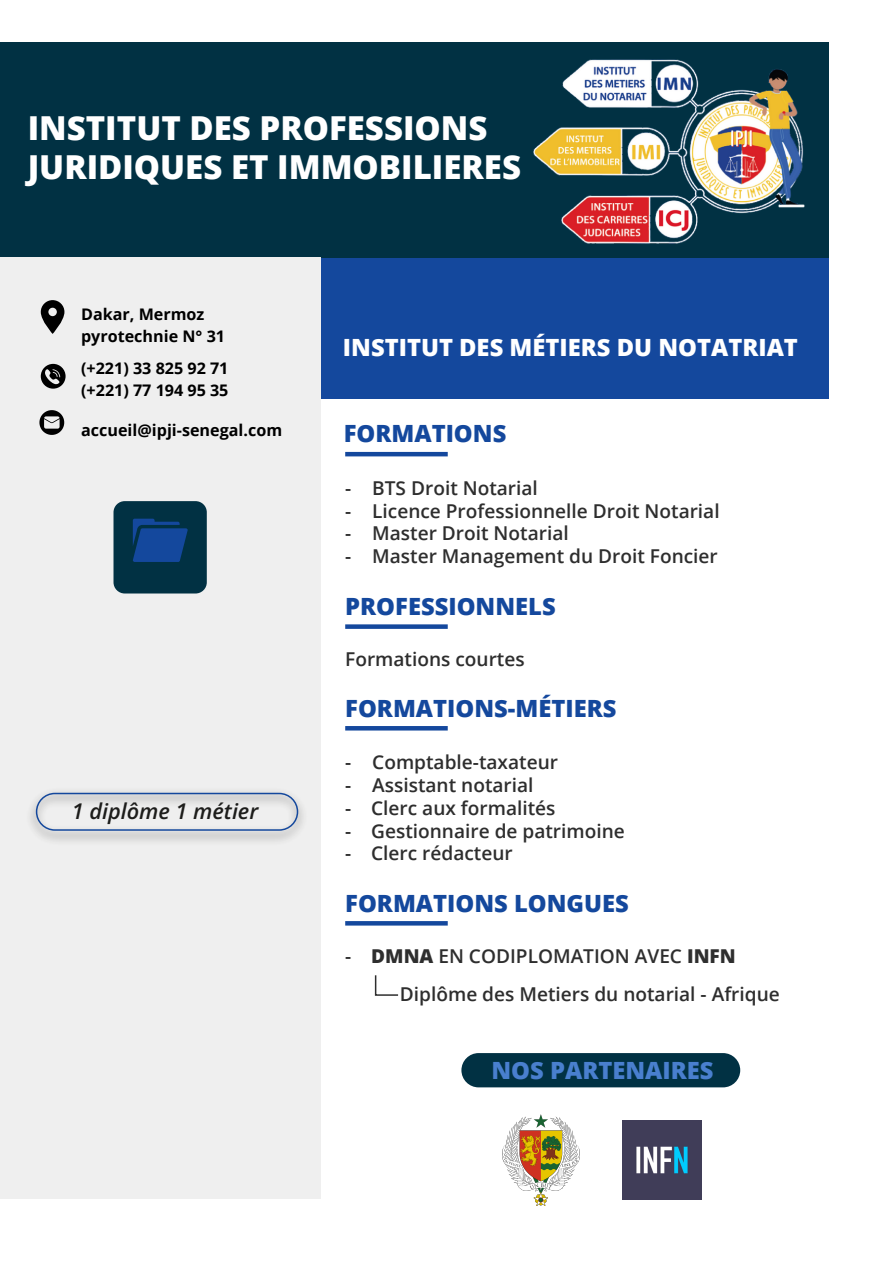
<style>
.page{position:relative;width:894px;height:1264px;background:#fff}
.page>*{position:absolute;margin:0;border:0;box-sizing:border-box;transform-origin:0 0}
.t1{font:800 33px/39px "Open Sans";color:#fff}
.t2{font:800 23.7px "Open Sans";color:#14489d}
.t3{font:800 23.7px "Open Sans";color:#fff}
.t4{font:800 23.7px "Open Sans";color:#497fce}
.t5{font:italic 600 21.75px "Open Sans";color:#1d1d1b}
.t6{font:600 19.05px/37.7px "Open Sans";color:#2e2e2e}
.t7{font:700 16.05px "Open Sans";color:#000}
.t8{font:700 15.9px/22.4px "Open Sans";color:#000}
.s1{font-weight:800}
</style>
<div class="page">
<div style="left:0;top:42px;width:828px;height:216px;background:#013143"></div>
<div style="left:320px;top:258px;width:508px;height:141px;background:#14489d"></div>
<div style="left:0;top:258px;width:320px;height:940px;background:#efefef"></div>
<svg style="left:113px;top:501px;width:94px;height:92px;background:#0a3a5a"></svg>
<img style="left:533px;top:59px;width:272px;height:185px">
<svg style="left:41px;top:364px;width:25px;height:24px"></svg>
<svg style="left:41px;top:300px;width:23px;height:34px"></svg>
<svg style="left:39px;top:410px;width:25px;height:25px"></svg>
<hr style="left:345px;top:452px;width:102px;height:4px;background:#14489d">
<hr style="left:345px;top:726px;width:102px;height:4px;background:#14489d">
<svg style="left:345px;top:921px;width:102px;height:4px"></svg>
<div style="left:345px;top:624px;width:102px;height:5px;background:#14489d"></div>
<svg style="left:374px;top:975px;width:25px;height:21px"></svg>
<img style="left:622px;top:1120px;width:79px;height:79px">
<img style="left:502px;top:1114px;width:77px;height:91px">
<div style="left:461px;top:1053px;width:279px;height:34px;background:#013143;border-radius:17px"></div>
<img style="left:30px;top:791px;width:274px;height:51px">
<div style="left:36px;top:792px;width:262px;height:38px;border:2px solid #14489d;border-radius:18px"></div>
<h1 class="t1" style="left:28px;top:106px;width:494px">INSTITUT DES PROFESSIONS<br>JURIDIQUES ET IMMOBILIERES</h1>
<p class="t8" style="left:81px;top:303px;width:145px">Dakar, Mermoz pyrotechnie N° 31</p>
<p class="t8" style="left:81px;top:357px;width:149px">(+221) 33 825 92 71 (+221) 77 194 95 35</p>
<p class="t7" style="left:81px;top:419px;width:202px">accueil@ipji-senegal.com</p>
<p class="t5" style="left:72px;top:795px;width:188px">1 diplôme 1 métier</p>
<p class="t3" style="left:343px;top:329px;width:456px">INSTITUT DES MÉTIERS DU NOTATRIAT</p>
<p class="t2" style="left:343px;top:415px;width:164px">FORMATIONS</p>
<p class="t6" style="left:345px;top:468px;width:194px">- BTS Droit Notarial</p>
<p class="t6" style="left:345px;top:491px;width:376px">- Licence Professionnelle Droit Notarial</p>
<p class="t6" style="left:345px;top:514px;width:225px">- Master Droit Notarial</p>
<p class="t6" style="left:345px;top:537px;width:374px">- Master Management du Droit Foncier</p>
<p class="t2" style="left:345px;top:588px;width:212px">PROFESSIONNELS</p>
<p class="t6" style="left:345px;top:640px;width:181px">Formations courtes</p>
<p class="t2" style="left:345px;top:690px;width:273px">FORMATIONS-MÉTIERS</p>
<p class="t6" style="left:345px;top:742px;width:214px">- Comptable-taxateur</p>
<p class="t6" style="left:345px;top:765px;width:190px">- Assistant notarial</p>
<p class="t6" style="left:345px;top:788px;width:212px">- Clerc aux formalités</p>
<p class="t6" style="left:345px;top:811px;width:281px">- Gestionnaire de patrimoine</p>
<p class="t6" style="left:345px;top:834px;width:169px">- Clerc rédacteur</p>
<p class="t2" style="left:345px;top:885px;width:285px">FORMATIONS LONGUES</p>
<p class="t6" style="left:400px;top:937px;width:381px;text-indent:-55px">- <span class="s1">DMNA</span> EN CODIPLOMATION AVEC <span class="s1">INFN<br></span>Diplôme des Metiers du notarial - Afrique</p>
<p class="t4" style="left:491px;top:1052px;width:223px">NOS PARTENAIRES</p>
</div>
